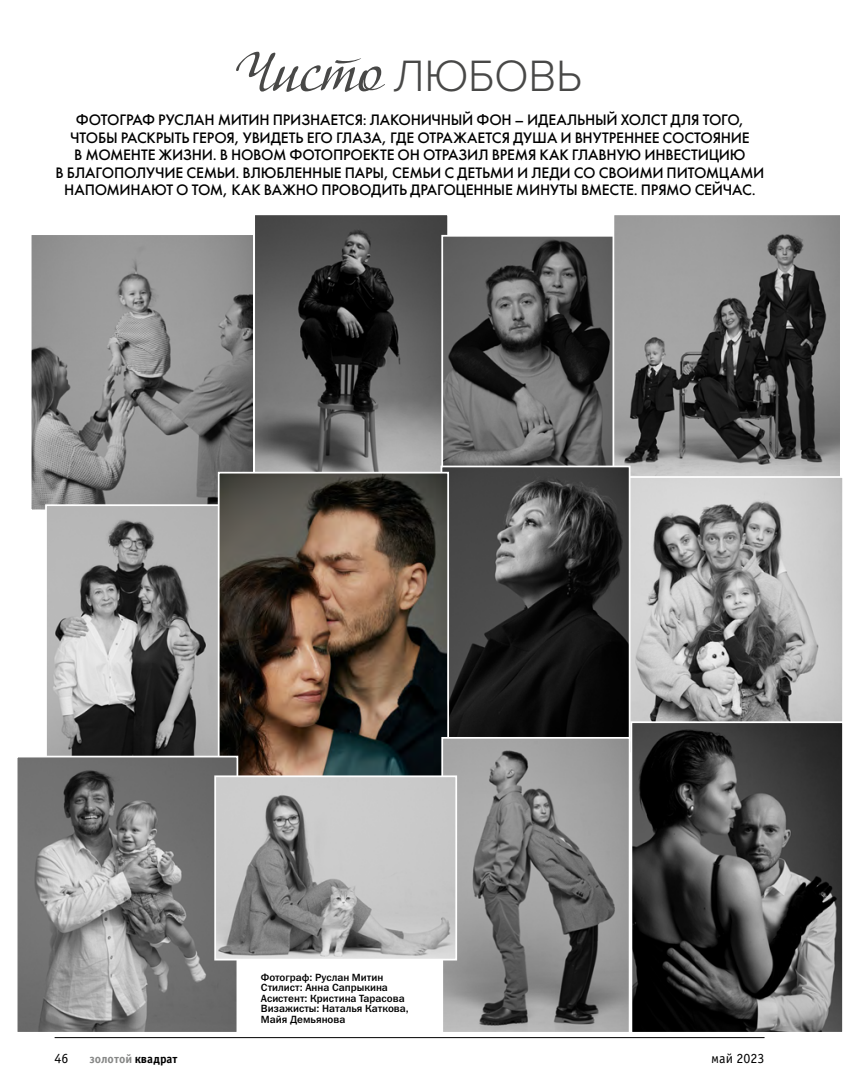
<style>
.page{position:relative;width:844px;height:1092px;background:#fff}
.page>*{position:absolute;margin:0;border:0;box-sizing:border-box;transform-origin:0 0}
.t1{font:300 45.5px "Proxima Nova";letter-spacing:-.01em;color:#484847}
.t2{font:15.75px/17.5px "Futura Medium C";letter-spacing:-.015em;color:#000;text-align:center}
.t3{font:14px "Officina Sans C";color:#000}
.t4{font:700 12.25px "Officina Sans C";letter-spacing:.005em;color:#868786}
.t5{font:10.5px/10.5px "Franklin Gothic Medium C";color:#000}
.s1{font-family:"Adventure C";font-weight:400;font-size:54.25px}
.s2{color:#000}
</style>
<div class="page">
<hr style="left:55px;top:1037px;width:709px;height:1px;background:#000">
<img style="left:33px;top:236px;width:219px;height:272px">
<div style="left:30px;top:233px;width:231px;height:278px;border:2px solid #fff"></div>
<img style="left:256px;top:216px;width:190px;height:256px">
<div style="left:253px;top:213px;width:196px;height:268px;border:2px solid #fff"></div>
<img style="left:444px;top:238px;width:168px;height:227px">
<div style="left:441px;top:235px;width:186px;height:235px;border:2px solid #fff"></div>
<img style="left:615px;top:216px;width:224px;height:260px">
<div style="left:612px;top:213px;width:231px;height:278px;border:2px solid #fff"></div>
<img style="left:630px;top:479px;width:210px;height:242px">
<div style="left:612px;top:476px;width:231px;height:278px;border:2px solid #fff"></div>
<img style="left:48px;top:507px;width:170px;height:248px">
<div style="left:45px;top:504px;width:195px;height:258px;border:2px solid #fff"></div>
<img style="left:443px;top:468px;width:184px;height:269px">
<div style="left:440px;top:465px;width:190px;height:276px;border:2px solid #fff"></div>
<img style="left:221px;top:475px;width:225px;height:300px">
<div style="left:218px;top:472px;width:231px;height:361px;border:2px solid #fff"></div>
<img style="left:19px;top:758px;width:216px;height:272px">
<div style="left:16px;top:755px;width:222px;height:278px;border:2px solid #fff"></div>
<img style="left:444px;top:740px;width:183px;height:290px">
<div style="left:441px;top:737px;width:189px;height:296px;border:2px solid #fff"></div>
<img style="left:633px;top:724px;width:207px;height:306px">
<div style="left:630px;top:721px;width:213px;height:312px;border:2px solid #fff"></div>
<svg style="left:842px;top:679px;width:1px;height:354px"></svg>
<img style="left:217px;top:778px;width:237px;height:179px">
<div style="left:214px;top:775px;width:243px;height:185px;border:2px solid #fff"></div>
<h1 class="t1" style="left:237px;top:49px;width:346px"><span class="s1">Чисто</span> любовь</h1>
<p class="t2" style="left:55px;top:111px;width:710px">Фотограф Руслан Митин п ризнается: лаконичный фон – идеальный холст для того, чтобы раскрыть героя, увидеть его глаза, где отражается душа и внутреннее состояние<br>в моменте жизни. В новом фотоп роекте он отразил время как главную инвестицию<br>в благополучие семьи. Влюбленные пары, семьи с детьми и леди со своими п итомцами напоминают о том, как важно п роводить драгоценные минуты вместе. Прямо сейчас.</p>
<p class="t5" style="left:261px;top:971px;width:149px">Фотограф: Руслан Митин<br>Стилист: Анна Сапрыкина<br>Асистент: Кристина Тарасова<br>Визажисты: Наталья Каткова,<br>Майя Демьянова</p>
<p class="t3" style="left:55px;top:1050px;width:15px">46</p>
<p class="t4" style="left:89px;top:1051px;width:90px">золотой <span class="s2">квадрат</span></p>
<p class="t3" style="left:711px;top:1050px;width:55px">май 2023</p>
</div>
